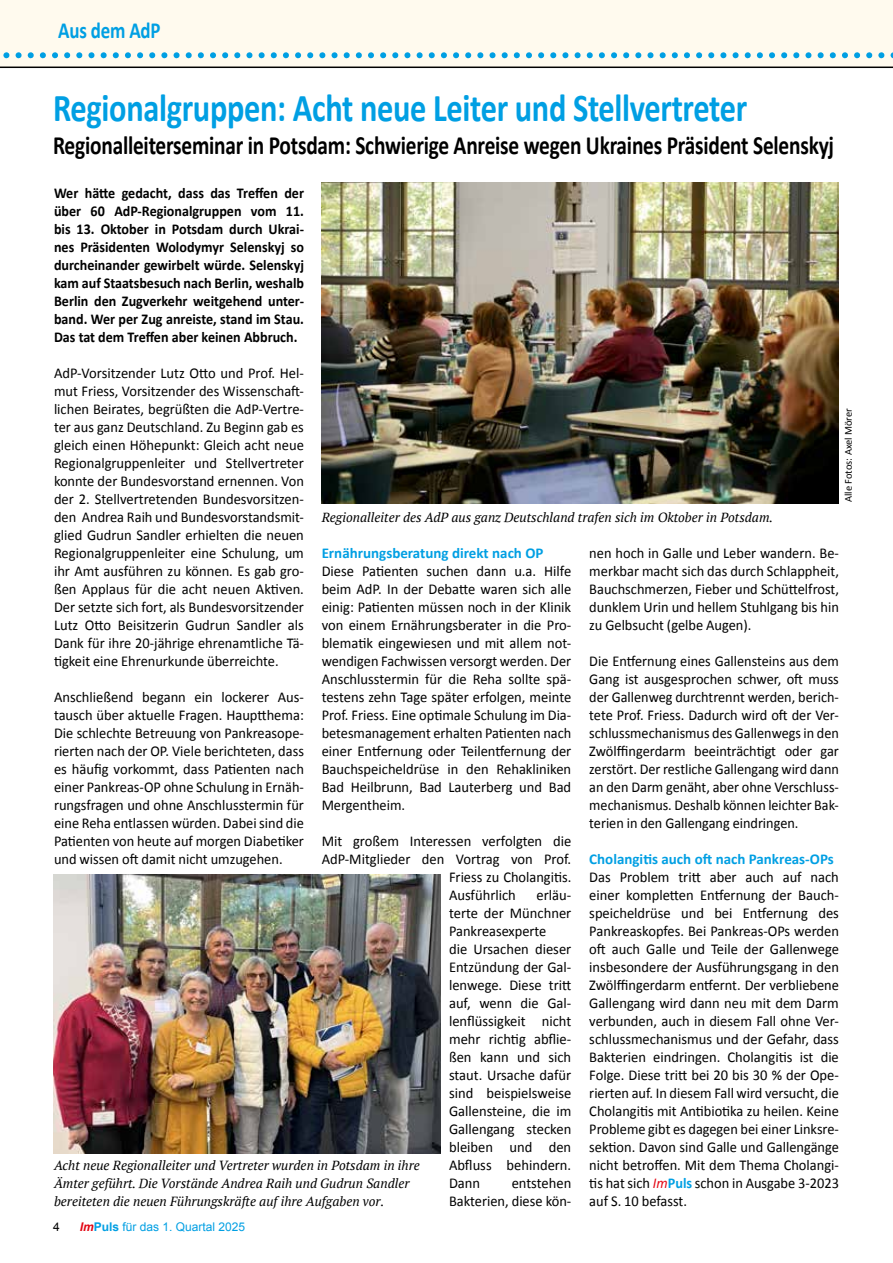
<style>
.page{position:relative;width:893px;height:1263px;background:#fff}
.page>*{position:absolute;margin:0;border:0;box-sizing:border-box;transform-origin:0 0}
.t1{font:700 39.6px "Calibri";letter-spacing:-.01em;color:#009fe3;scale:.82 1}
.t2{font:700 26.4px "Calibri";letter-spacing:-.01em;color:#000;scale:.81 1}
.t3{font:700 23.1px "Calibri";letter-spacing:-.01em;color:#009fe3;scale:.82 1}
.t4{font:15px/18px "Calibri";color:#000;text-align:justify}
.t5{font:15px/18px "Calibri";color:#000;text-align:justify;scale:.95 1}
.t6{font:700 15px/18px "Calibri";color:#000;text-align:justify;scale:.94 1}
.t7{font:15px/18px "Calibri";color:#000;text-align:justify;scale:.96 1}
.t8{font:700 15px "Calibri";color:#009fe3}
.t9{font:italic 13.2px/18px "PT Serif";color:#000}
.t10{font:12px "Arial";color:#009fe3}
.t11{font:12px "Arial";color:#000}
.t12{font:10.5px "Calibri";color:#000}
.s1{font-style:italic;color:#e30613}
.s2{font-weight:700;color:#009fe3}
.s3{font-weight:700;font-style:italic;color:#e30613}
.s4{font-weight:700}
</style>
<div class="page">
<div style="left:0;top:0;width:893px;height:68px;background:#fffaee"></div>
<svg style="left:0;top:52px;width:893px;height:6px;background:#9fd7e9"></svg>
<img style="left:322px;top:183px;width:517px;height:321px">
<img style="left:54px;top:874px;width:387px;height:279px">
<h3 class="t3" style="left:58px;top:15px;width:126px">Aus dem AdP</h3>
<h1 class="t1" style="left:53px;top:82px;width:848px">Regionalgruppen: Acht neue Leiter und Stellvertreter</h1>
<h2 class="t2" style="left:53px;top:128px;width:966px">Regionalleiterseminar in Potsdam: Schwierige Anreise wegen Ukraines Präsident Selenskyj</h2>
<p class="t6" style="left:54px;top:184px;width:267px">Wer hätte gedacht, dass das Treffen der über 60 AdP-Regionalgruppen vom 11. bis 13. Oktober in Potsdam durch Ukrai&shy;nes Präsidenten Wolodymyr Selenskyj so durcheinander gewirbelt würde. Selenskyj kam auf Staatsbesuch nach Berlin, weshalb Berlin den Zugverkehr weitgehend unter&shy;band. Wer per Zug anreiste, stand im Stau.<br>Das tat dem Treffen aber keinen Abbruch.</p>
<p class="t4" style="left:54px;top:364px;width:251px">AdP-Vorsitzender Lutz Otto und Prof. Hel&shy;mut Friess, Vorsitzender des Wissenschaft&shy;lichen Beirates, begrüßten die AdP-Vertre&shy;ter aus ganz Deutschland. Zu Beginn gab es gleich einen Höhepunkt: Gleich acht neue Regionalgruppenleiter und Stellvertreter konnte der Bundesvorstand ernennen. Von der 2. Stellvertretenden Bundesvorsitzen&shy;den Andrea Raih und Bundesvorstandsmit&shy;glied Gudrun Sandler erhielten die neuen Regionalgruppenleiter eine Schulung, um ihr Amt ausführen zu können. Es gab gro&shy;ßen Applaus für die acht neuen Aktiven.<br>Der setzte sich fort, als Bundesvorsitzender Lutz Otto Beisitzerin Gudrun Sandler als Dank für ihre 20-jährige ehrenamtliche Tä&shy;tigkeit eine Ehrenurkunde überreichte.</p>
<p class="t4" style="left:54px;top:688px;width:251px">Anschließend begann ein lockerer Aus&shy;tausch über aktuelle Fragen. Hauptthema:<br>Die schlechte Betreuung von Pankreasope&shy;rierten nach der OP. Viele berichteten, dass es häufig vorkommt, dass Patienten nach einer Pankreas-OP ohne Schulung in Ernäh&shy;rungsfragen und ohne Anschlusstermin für eine Reha entlassen würden. Dabei sind die Patienten von heute auf morgen Diabetiker und wissen oft damit nicht umzugehen.</p>
<p class="t12" style="left:842px;top:502px;width:96px;rotate:-90deg">Alle Fotos: Axel Mörer</p>
<p class="t9" style="left:322px;top:508px;width:453px">Regionalleiter des AdP aus ganz Deutschland trafen sich im Oktober in Potsdam.</p>
<p class="t7" style="left:589px;top:544px;width:262px">nen hoch in Galle und Leber wandern. Be&shy;merkbar macht sich das durch Schlappheit, Bauchschmerzen, Fieber und Schüttelfrost, dunklem Urin und hellem Stuhlgang bis hin zu Gelbsucht (gelbe Augen).</p>
<p class="t5" style="left:589px;top:652px;width:264px">Die Entfernung eines Gallensteins aus dem Gang ist ausgesprochen schwer, oft muss der Gallenweg durchtrennt werden, berich&shy;tete Prof. Friess. Dadurch wird oft der Ver&shy;schlussmechanismus des Gallenwegs in den Zwölffingerdarm beeinträchtigt oder gar zerstört. Der restliche Gallengang wird dann an den Darm genäht, aber ohne Verschluss&shy;mechanismus. Deshalb können leichter Bak&shy;terien in den Gallengang eindringen.</p>
<p class="t8" style="left:589px;top:849px;width:246px">Cholangitis auch oft nach Pankreas-OPs</p>
<p class="t4" style="left:589px;top:868px;width:251px">Das Problem tritt aber auch auf nach einer kompletten Entfernung der Bauch&shy;speicheldrüse und bei Entfernung des Pankreaskopfes. Bei Pankreas-OPs werden oft auch Galle und Teile der Gallenwege insbesondere der Ausführungsgang in den Zwölffingerdarm entfernt. Der verbliebene Gallengang wird dann neu mit dem Darm verbunden, auch in diesem Fall ohne Ver&shy;schlussmechanismus und der Gefahr, dass Bakterien eindringen. Cholangitis ist die Folge. Diese tritt bei 20 bis 30 % der Ope&shy;rierten auf. In diesem Fall wird versucht, die Cholangitis mit Antibiotika zu heilen. Keine Probleme gibt es dagegen bei einer Linksre&shy;sektion. Davon sind Galle und Gallengänge nicht betroffen. Mit dem Thema Cholangi&shy;tis hat sich <span class="s1">Im</span><span class="s2">Puls</span> schon in Ausgabe 3-2023 auf S. 10 befasst.</p>
<p class="t8" style="left:322px;top:543px;width:223px">Ernährungsberatung direkt nach OP</p>
<p class="t4" style="left:322px;top:562px;width:251px">Diese Patienten suchen dann u.a. Hilfe beim AdP. In der Debatte waren sich alle einig: Patienten müssen noch in der Klinik von einem Ernährungsberater in die Pro&shy;blematik eingewiesen und mit allem not&shy;wendigen Fachwissen versorgt werden. Der Anschlusstermin für die Reha sollte spä&shy;testens zehn Tage später erfolgen, meinte Prof. Friess. Eine optimale Schulung im Dia&shy;betesmanagement erhalten Patienten nach einer Entfernung oder Teilentfernung der Bauchspeicheldrüse in den Rehakliniken Bad Heilbrunn, Bad Lauterberg und Bad Mergentheim.</p>
<p class="t4" style="left:322px;top:832px;width:251px">Mit großem Interessen verfolgten die</p>
<p class="t4" style="left:322px;top:850px;width:251px">AdP-Mitglieder den Vortrag von Prof.</p>
<p class="t7" style="left:449px;top:868px;width:129px">Friess zu Cholangitis.</p>
<p class="t4" style="left:449px;top:886px;width:68px">Ausführlich</p>
<p class="t4" style="left:449px;top:886px;width:124px;text-align:left;text-indent:88px">erläu&shy;terte der Münchner<br>Pankreasexperte<br>die Ursachen dieser<br>Entzündung der Gal&shy;lenwege. Diese tritt auf, wenn die Gal&shy;lenflüssigkeit nicht mehr richtig abflie&shy;ßen kann und sich staut. Ursache dafür sind beispielsweise<br>Gallensteine, die im<br>Gallengang stecken bleiben und den<br>Abfluss behindern.<br>Dann</p>
<p class="t9" style="left:54px;top:1156px;width:367px">Acht neue Regionalleiter und Vertreter wurden in Potsdam in ihre<br>Ämter geführt. Die Vorstände Andrea Raih und Gudrun Sandler bereiteten die neuen Führungskräfte auf ihre Aufgaben vor.</p>
<p class="t4" style="left:449px;top:1174px;width:124px;text-align:right">entstehen<br>Bakterien, diese kön-</p>
<p class="t11" style="left:53px;top:1219px;width:8px">4</p>
<p class="t10" style="left:80px;top:1219px;width:167px"><span class="s3">Im</span><span class="s4">Puls</span> für das 1. Quartal 2025</p>
</div>
